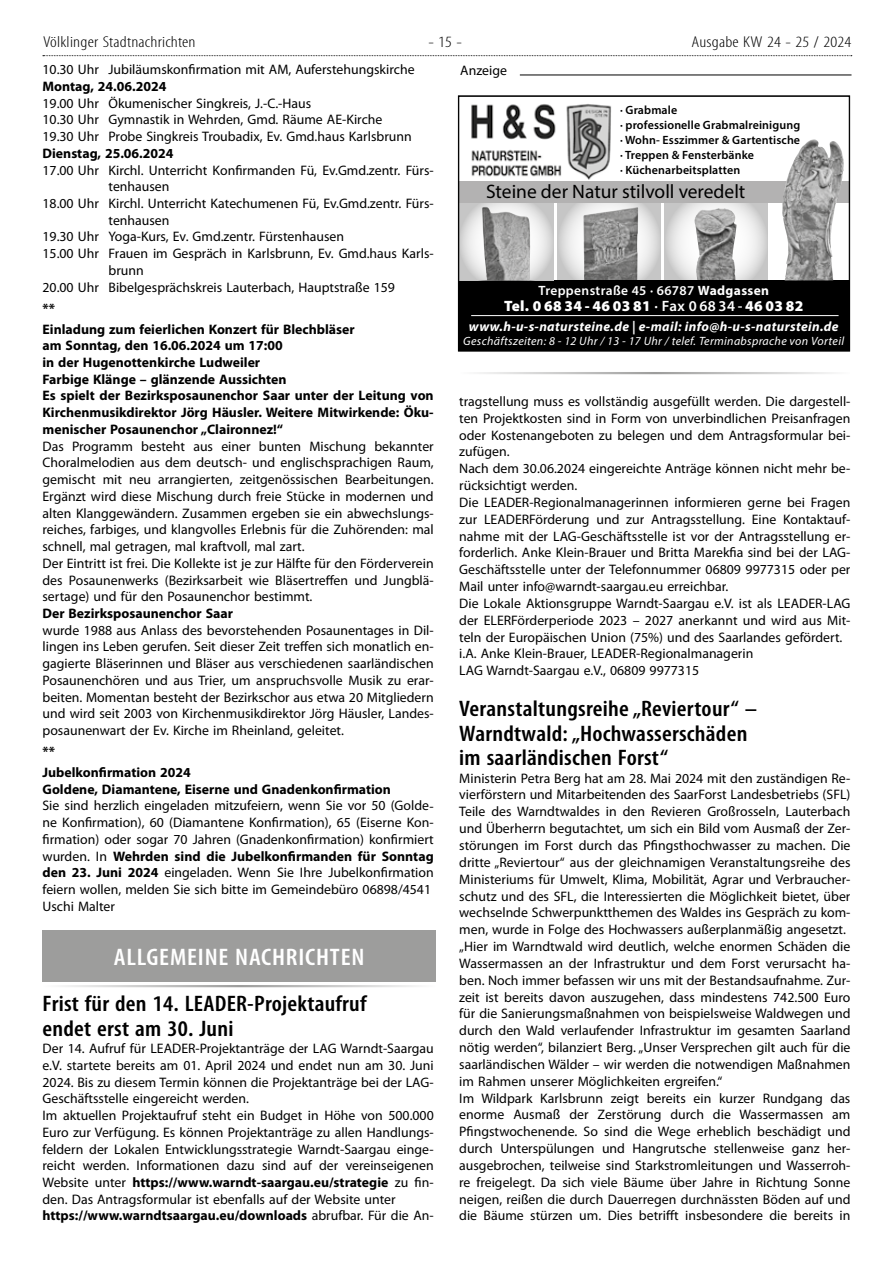
<style>
.page{position:relative;width:893px;height:1263px;background:#fff}
.page>*{position:absolute;margin:0;border:0;box-sizing:border-box;transform-origin:0 0}
.t1{font:600 condensed 24px "Myriad Pro";letter-spacing:.03em;color:#fff;scale:1.1 1}
.t2{font:600 condensed 22.5px/24.3px "Myriad Pro";letter-spacing:.01em;color:#000;scale:1.1 1}
.t3{font:19.5px "Myriad Pro";color:#000}
.t4{font:300 condensed 15.75px "Myriad Pro";letter-spacing:.01em;color:#000;scale:1.2 1}
.t5{font:900 15px "Myriad Pro";letter-spacing:.025em;color:#fff}
.t6{font:13.8px/16.8px "Myriad Pro";color:#000}
.t7{font:700 13.8px/16.8px "Myriad Pro";color:#000}
.t8{font:italic 700 13.5px "Myriad Pro";letter-spacing:.025em;color:#fff}
.t9{font:600 13.5px "Myriad Pro";letter-spacing:.025em;color:#fff}
.t10{font:600 12px/15px "Myriad Pro";letter-spacing:.01em;color:#000}
.t11{font:italic 12px "Myriad Pro";letter-spacing:.025em;color:#fff}
.s1{font-weight:700}
.s2{font-weight:600}
</style>
<div class="page">
<svg style="left:43px;top:55px;width:809px;height:1px"></svg>
<div style="left:43px;top:930px;width:393px;height:51px;background:#9d9d9c"></div>
<hr style="left:43px;top:985px;width:393px;height:2px;background:#9d9d9c">
<hr style="left:520px;top:75px;width:331px;height:1px;background:#000">
<svg style="left:557px;top:203px;width:104px;height:77px"></svg>
<img style="left:583px;top:207px;width:55px;height:73px">
<svg style="left:664px;top:203px;width:104px;height:77px"></svg>
<img style="left:694px;top:208px;width:43px;height:72px">
<div style="left:458px;top:182px;width:392px;height:21px;background:#b3b2b2"></div>
<div style="left:458px;top:280px;width:392px;height:71px;background:#000"></div>
<img style="left:468px;top:104px;width:145px;height:78px">
<hr style="left:471px;top:315px;width:367px;height:1px;background:#fff">
<svg style="left:460px;top:203px;width:94px;height:77px"></svg>
<img style="left:482px;top:207px;width:48px;height:73px">
<img style="left:782px;top:139px;width:62px;height:141px">
<div style="left:458px;top:96px;width:392px;height:255px;border:1px solid #000"></div>
<hr style="left:459px;top:372px;width:391px;height:2px;background:#9d9d9c">
<p class="t4" style="left:43px;top:33px;width:128px">Völklinger Stadtnachrichten</p>
<p class="t4" style="left:428px;top:33px;width:30px">- 15 -</p>
<p class="t4" style="left:692px;top:33px;width:135px">Ausgabe KW 24 - 25 / 2024</p>
<p class="t6" style="left:43px;top:61px;width:374px">10.30 Uhr Jubiläumskonfirmation mit AM, Auferstehungskirche</p>
<p class="t7" style="left:43px;top:77px;width:125px">Montag, 24.06.2024</p>
<p class="t6" style="left:43px;top:94px;width:371px">19.00 Uhr Ökumenischer Singkreis, J.-C.-Haus<br>10.30 Uhr Gymnastik in Wehrden, Gmd. Räume AE-Kirche<br>19.30 Uhr Probe Singkreis Troubadix, Ev. Gmd.haus Karlsbrunn</p>
<p class="t7" style="left:43px;top:144px;width:132px">Dienstag, 25.06.2024</p>
<p class="t6" style="left:43px;top:161px;width:393px">17.00 Uhr Kirchl. Unterricht Konfirmanden Fü, Ev.Gmd.zentr. Fürs-</p>
<p class="t6" style="left:109px;top:178px;width:63px">tenhausen</p>
<p class="t6" style="left:43px;top:195px;width:393px">18.00 Uhr Kirchl. Unterricht Katechumenen Fü, Ev.Gmd.zentr. Fürs-</p>
<p class="t6" style="left:109px;top:211px;width:63px">tenhausen</p>
<p class="t6" style="left:43px;top:228px;width:303px">19.30 Uhr Yoga-Kurs, Ev. Gmd.zentr. Fürstenhausen</p>
<p class="t6" style="left:43px;top:245px;width:393px">15.00 Uhr Frauen im Gespräch in Karlsbrunn, Ev. Gmd.haus Karls-</p>
<p class="t6" style="left:109px;top:262px;width:37px">brunn</p>
<p class="t6" style="left:43px;top:278px;width:354px">20.00 Uhr Bibelgesprächskreis Lauterbach, Hauptstraße 159</p>
<p class="t7" style="left:43px;top:297px;width:314px;line-height:21px">**<br>Einladung zum feierlichen Konzert für Blechbläser</p>
<p class="t7" style="left:43px;top:337px;width:393px">am Sonntag, den 16.06.2024 um 17:00<br>in der Hugenottenkirche Ludweiler<br>Farbige Klänge – glänzende Aussichten<br>Es spielt der Bezirksposaunenchor Saar unter der Leitung von Kirchenmusikdirektor Jörg Häusler. Weitere Mitwirkende: Öku&shy;menischer Posaunenchor „Claironnez!“</p>
<p class="t6" style="left:43px;top:437px;width:393px">Das Programm besteht aus einer bunten Mischung bekannter Choralmelodien aus dem deutsch- und englischsprachigen Raum, gemischt mit neu arrangierten, zeitgenössischen Bearbeitungen.<br>Ergänzt wird diese Mischung durch freie Stücke in modernen und alten Klanggewändern. Zusammen ergeben sie ein abwechslungs&shy;reiches, farbiges, und klangvolles Erlebnis für die Zuhörenden: mal schnell, mal getragen, mal kraftvoll, mal zart.<br>Der Eintritt ist frei. Die Kollekte ist je zur Hälfte für den Förderverein des Posaunenwerks (Bezirksarbeit wie Bläsertreffen und Jungblä&shy;sertage) und für den Posaunenchor bestimmt.</p>
<p class="t7" style="left:43px;top:604px;width:192px">Der Bezirksposaunenchor Saar</p>
<p class="t6" style="left:43px;top:621px;width:393px;text-align:justify">wurde 1988 aus Anlass des bevorstehenden Posaunentages in Dil&shy;lingen ins Leben gerufen. Seit dieser Zeit treffen sich monatlich en&shy;gagierte Bläserinnen und Bläser aus verschiedenen saarländischen Posaunenchören und aus Trier, um anspruchsvolle Musik zu erar&shy;beiten. Momentan besteht der Bezirkschor aus etwa 20 Mitgliedern und wird seit 2003 von Kirchenmusikdirektor Jörg Häusler, Landes&shy;posaunenwart der Ev. Kirche im Rheinland, geleitet.</p>
<p class="t7" style="left:43px;top:740px;width:150px;line-height:21px">**<br>Jubelkonfirmation 2024</p>
<p class="t7" style="left:43px;top:780px;width:350px">Goldene, Diamantene, Eiserne und Gnadenkonfirmation</p>
<p class="t6" style="left:43px;top:797px;width:393px">Sie sind herzlich eingeladen mitzufeiern, wenn Sie vor 50 (Golde&shy;ne Konfirmation), 60 (Diamantene Konfirmation), 65 (Eiserne Kon&shy;firmation) oder sogar 70 Jahren (Gnadenkonfirmation) konfirmiert wurden. In <span class="s1">Wehrden sind die Jubelkonfirmanden für Sonntag den 23. Juni 2024</span> eingeladen. Wenn Sie Ihre Jubelkonfirmation feiern wollen, melden Sie sich bitte im Gemeindebüro 06898/4541<br>Uschi Malter</p>
<h1 class="t1" style="left:114px;top:942px;width:229px">ALLGEMEINE NACHRICHTEN</h1>
<h2 class="t2" style="left:43px;top:991px;width:296px">Frist für den 14. LEADER-Projektaufruf endet erst am 30. Juni</h2>
<p class="t6" style="left:43px;top:1040px;width:393px">Der 14. Aufruf für LEADER-Projektanträge der LAG Warndt-Saargau e.V. startete bereits am 01. April 2024 und endet nun am 30. Juni 2024. Bis zu diesem Termin können die Projektanträge bei der LAG-Geschäftsstelle eingereicht werden.<br>Im aktuellen Projektaufruf steht ein Budget in Höhe von 500.000<br>Euro zur Verfügung. Es können Projektanträge zu allen Handlungs&shy;feldern der Lokalen Entwicklungsstrategie Warndt-Saargau einge&shy;reicht werden. Informationen dazu sind auf der vereinseigenen Website unter <span class="s1">https://www.warndt-saargau.eu/strategie</span> zu fin&shy;den. Das Antragsformular ist ebenfalls auf der Website unter <span class="s1">https://www.warndtsaargau.eu/downloads</span> abrufbar. Für die An-</p>
<p class="t6" style="left:460px;top:62px;width:48px">Anzeige</p>
<p class="t10" style="left:620px;top:102px;width:182px">· Grabmale<br>· professionelle Grabmalreinigung · Wohn- Esszimmer &amp; Gartentische · Treppen &amp; Fensterbänke<br>· Küchenarbeitsplatten</p>
<h3 class="t3" style="left:486px;top:180px;width:261px">Steine der Natur stilvoll veredelt</h3>
<p class="t9" style="left:538px;top:282px;width:232px">Treppenstraße 45 · 66787 <span class="s1">Wadgassen</span></p>
<p class="t5" style="left:504px;top:296px;width:301px">Tel. 0 68 34 - 46 03 81 <span class="s2">· Fax 0 68 34 -</span> 46 03 82</p>
<p class="t8" style="left:469px;top:318px;width:371px">www.h-u-s-natursteine.de | e-mail: info@h-u-s-naturstein.de</p>
<p class="t11" style="left:463px;top:334px;width:382px">Geschäftszeiten: 8 - 12 Uhr / 13 - 17 Uhr / telef. Terminabsprache von Vorteil</p>
<p class="t6" style="left:459px;top:393px;width:393px">tragstellung muss es vollständig ausgefüllt werden. Die dargestell&shy;ten Projektkosten sind in Form von unverbindlichen Preisanfragen oder Kostenangeboten zu belegen und dem Antragsformular bei&shy;zufügen.<br>Nach dem 30.06.2024 eingereichte Anträge können nicht mehr be&shy;rücksichtigt werden.<br>Die LEADER-Regionalmanagerinnen informieren gerne bei Fragen zur LEADERFörderung und zur Antragsstellung. Eine Kontaktauf&shy;nahme mit der LAG-Geschäftsstelle ist vor der Antragsstellung er&shy;forderlich. Anke Klein-Brauer und Britta Marekfia sind bei der LAG-Geschäftsstelle unter der Telefonnummer 06809 9977315 oder per Mail unter info@warndt-saargau.eu erreichbar.<br>Die Lokale Aktionsgruppe Warndt-Saargau e.V. ist als LEADER-LAG der ELERFörderperiode 2023 – 2027 anerkannt und wird aus Mit&shy;teln der Europäischen Union (75%) und des Saarlandes gefördert. i.A. Anke Klein-Brauer, LEADER-Regionalmanagerin<br>LAG Warndt-Saargau e.V., 06809 9977315</p>
<h2 class="t2" style="left:459px;top:696px;width:272px">Veranstaltungsreihe „Reviertour“ –<br>Warndtwald: „Hochwasserschäden im saarländischen Forst“</h2>
<p class="t6" style="left:459px;top:769px;width:393px">Ministerin Petra Berg hat am 28. Mai 2024 mit den zuständigen Re&shy;vierförstern und Mitarbeitenden des SaarForst Landesbetriebs (SFL)<br>Teile des Warndtwaldes in den Revieren Großrosseln, Lauterbach und Überherrn begutachtet, um sich ein Bild vom Ausmaß der Zer&shy;störungen im Forst durch das Pfingsthochwasser zu machen. Die dritte „Reviertour“ aus der gleichnamigen Veranstaltungsreihe des Ministeriums für Umwelt, Klima, Mobilität, Agrar und Verbraucher&shy;schutz und des SFL, die Interessierten die Möglichkeit bietet, über wechselnde Schwerpunktthemen des Waldes ins Gespräch zu kom&shy;men, wurde in Folge des Hochwassers außerplanmäßig angesetzt. „Hier im Warndtwald wird deutlich, welche enormen Schäden die Wassermassen an der Infrastruktur und dem Forst verursacht ha&shy;ben. Noch immer befassen wir uns mit der Bestandsaufnahme. Zur&shy;zeit ist bereits davon auszugehen, dass mindestens 742.500 Euro für die Sanierungsmaßnahmen von beispielsweise Waldwegen und durch den Wald verlaufender Infrastruktur im gesamten Saarland nötig werden“, bilanziert Berg. „Unser Versprechen gilt auch für die saarländischen Wälder – wir werden die notwendigen Maßnahmen im Rahmen unserer Möglichkeiten ergreifen.“<br>Im Wildpark Karlsbrunn zeigt bereits ein kurzer Rundgang das enorme Ausmaß der Zerstörung durch die Wassermassen am Pfingstwochenende. So sind die Wege erheblich beschädigt und durch Unterspülungen und Hangrutsche stellenweise ganz her&shy;ausgebrochen, teilweise sind Starkstromleitungen und Wasserroh&shy;re freigelegt. Da sich viele Bäume über Jahre in Richtung Sonne neigen, reißen die durch Dauerregen durchnässten Böden auf und die Bäume stürzen um. Dies betrifft insbesondere die bereits in</p>
</div>
